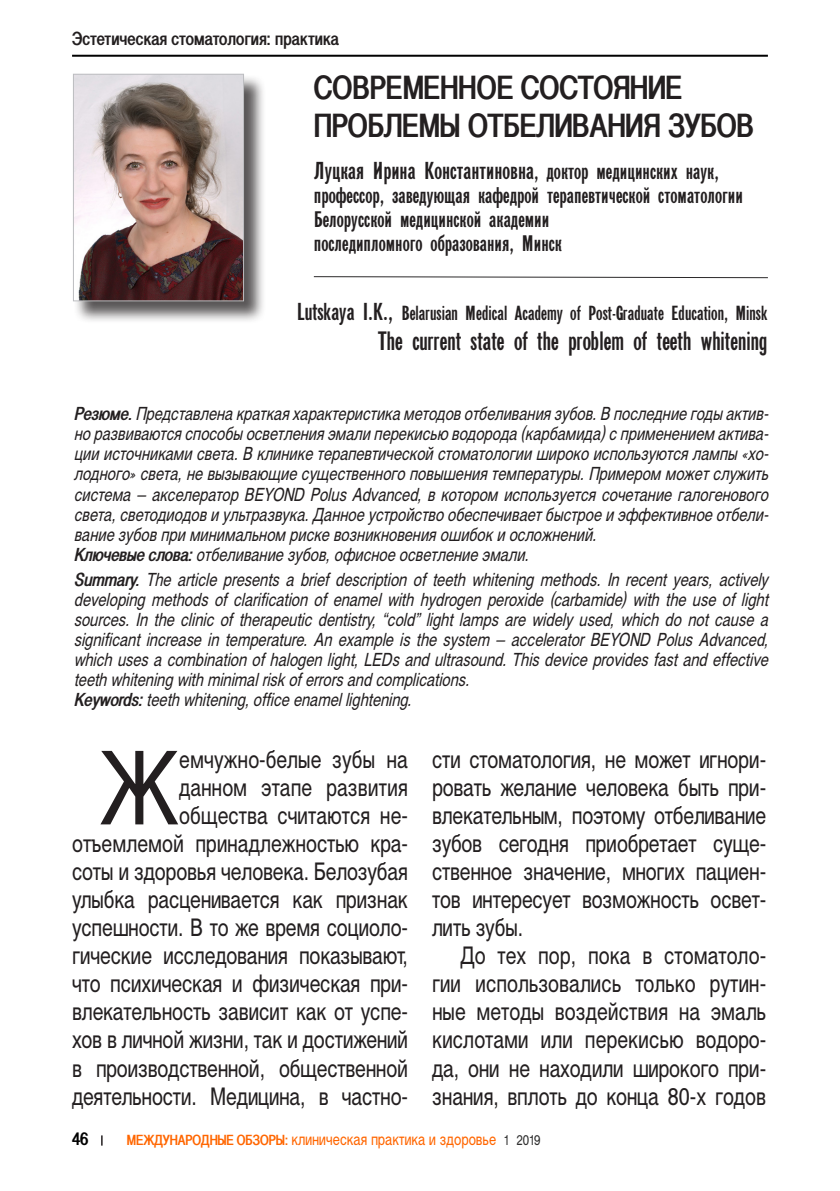
<style>
.page{position:relative;width:840px;height:1191px;background:#fff}
.page>*{position:absolute;margin:0;border:0;box-sizing:border-box;transform-origin:0 0}
.Мн_осн_9{font:101px "Helvetica Narrow";color:#231f20}
.назв13{font:700 32px "Helvetica Narrow";color:#231f20}
.назв13-а{font:26px "Gazeta Sans Serif";color:#231f20}
.Мн_осн_9-2{font:24px/28px "Helvetica Narrow";letter-spacing:-.01em;color:#231f20;text-align:justify}
.Фото{font:24px "Gazeta Sans Serif";color:#231f20}
.Фото-2{font:22px "Gazeta Sans Serif";color:#231f20}
.автор-а{font:20px "Gazeta Sans Serif";color:#231f20}
.резюме{font:italic 18px/20px "Helvetica Narrow";color:#231f20;text-align:justify}
.t1{font:700 18px "Helvetica Narrow";letter-spacing:.01em;color:#231f20}
.t2{font:700 18px "Helvetica Narrow";color:#000}
.t3{font:16px "Helvetica Narrow";color:#f60}
.s1{font-size:22px}
.s2{font-size:24px}
.s3{font-weight:700}
.s4{font-weight:700;font-size:14px}
.s5{font-size:14px;color:#303030}
</style>
<div class="page">
<svg style="left:101px;top:1135px;width:2px;height:10px"></svg>
<hr style="left:72px;top:55px;width:695px;height:2px;background:#000">
<div style="left:73px;top:74px;width:193px;height:250px;background:#231f20;opacity:.75"></div>
<img style="left:75px;top:76px;width:167px;height:223px">
<div style="left:73px;top:74px;width:171px;height:227px;border:1px solid #bcbdc0"></div>
<svg style="left:313px;top:276px;width:455px;height:3px"></svg>
<p class="t1" style="left:72px;top:29px;width:268px">Эстетическая стоматология: практика</p>
<p class="назв13" style="left:314px;top:69px;width:370px">СОВРЕМЕННОЕ СОСТОЯНИЕ</p>
<p class="назв13" style="left:314px;top:107px;width:441px">ПРОБЛЕМЫ ОТБЕЛИВАНИЯ ЗУБОВ</p>
<p class="Фото" style="left:314px;top:157px;width:406px">Луцкая Ирина Константиновна<span class="s1">, доктор медицинских наук,</span></p>
<p class="Фото-2" style="left:314px;top:183px;width:430px">профессор, заведующая кафедрой терапевтической стоматологии</p>
<p class="Фото-2" style="left:314px;top:207px;width:237px">Белорусской медицинской академии</p>
<p class="Фото-2" style="left:314px;top:231px;width:249px">последипломного образования, Минск</p>
<p class="автор-а" style="left:297px;top:302px;width:471px"><span class="s2">Lutskaya I.K.,</span> Belarusian Medical Academy of Post-Graduate Education, Minsk</p>
<p class="назв13-а" style="left:377px;top:326px;width:391px">The current state of the problem of teeth whitening</p>
<p class="резюме" style="left:74px;top:404px;width:695px"><span class="s3">Резюме.</span> Представлена краткая характеристика методов отбеливания зубов. В последние годы актив&shy;но развиваются способы осветления эмали перекисью водорода (карбамида) с применением актива&shy;ции источниками света. В клинике терапевтической стоматологии широко используются лампы «хо&shy;лодного» света, не вызывающие существенного повышения температуры. Примером может служить система – акселератор BEYOND Polus Advanced, в котором используется сочетание галогенового света, светодиодов и ультразвука. Данное устройство обеспечивает быстрое и эффективное отбели&shy;вание зубов при минимальном риске возникновения ошибок и осложнений.</p>
<p class="резюме" style="left:74px;top:544px;width:456px"><span class="s3">Ключевые слова:</span> отбеливание зубов, офисное осветление эмали.</p>
<p class="резюме" style="left:74px;top:570px;width:695px"><span class="s3">Summary.</span> The article presents a brief description of teeth whitening methods. In recent years, actively developing methods of clarification of enamel with hydrogen peroxide (carbamide) with the use of light sources. In the clinic of therapeutic dentistry, “cold” light lamps are widely used, which do not cause a significant increase in temperature. An example is the system – accelerator BEYOND Polus Advanced, which uses a combination of halogen light, LEDs and ultrasound. This device provides fast and effective teeth whitening with minimal risk of errors and complications.</p>
<p class="резюме" style="left:74px;top:690px;width:339px"><span class="s3">Keywords:</span> teeth whitening, office enamel lightening.</p>
<p class="Мн_осн_9-2" style="left:72px;top:746px;width:337px;text-align:right">емчужно-белые зубы на<br>данном этапе развития<br>общества считаются не&shy;отъемлемой принадлежностью кра&shy;соты и здоровья человека. Белозубая улыбка расценивается как признак успешности. В то же время социоло&shy;гические исследования показывают, что психическая и физическая при&shy;влекательность зависит как от успе&shy;хов в личной жизни, так и достижений в производственной, общественной деятельности. Медицина, в частно-</p>
<p class="Мн_осн_9-2" style="left:432px;top:746px;width:335px">сти стоматология, не может игнори&shy;ровать желание человека быть при&shy;влекательным, поэтому отбеливание зубов сегодня приобретает суще&shy;ственное значение, многих пациен&shy;тов интересует возможность освет&shy;лить зубы.</p>
<p class="Мн_осн_9" style="left:99px;top:732px;width:81px">Ж</p>
<p class="Мн_осн_9-2" style="left:432px;top:942px;width:335px;text-indent:28px">До тех пор, пока в стоматоло&shy;гии использовались только рутин&shy;ные методы воздействия на эмаль кислотами или перекисью водоро&shy;да, они не находили широкого при&shy;знания, вплоть до конца 80-х годов</p>
<p class="t2" style="left:72px;top:1129px;width:18px">46</p>
<p class="t3" style="left:127px;top:1130px;width:415px"><span class="s4">МЕЖДУНАРОДНЫЕ ОБЗОРЫ:</span> клиническая практика и здоровье <span class="s5">1 2019</span></p>
</div>
